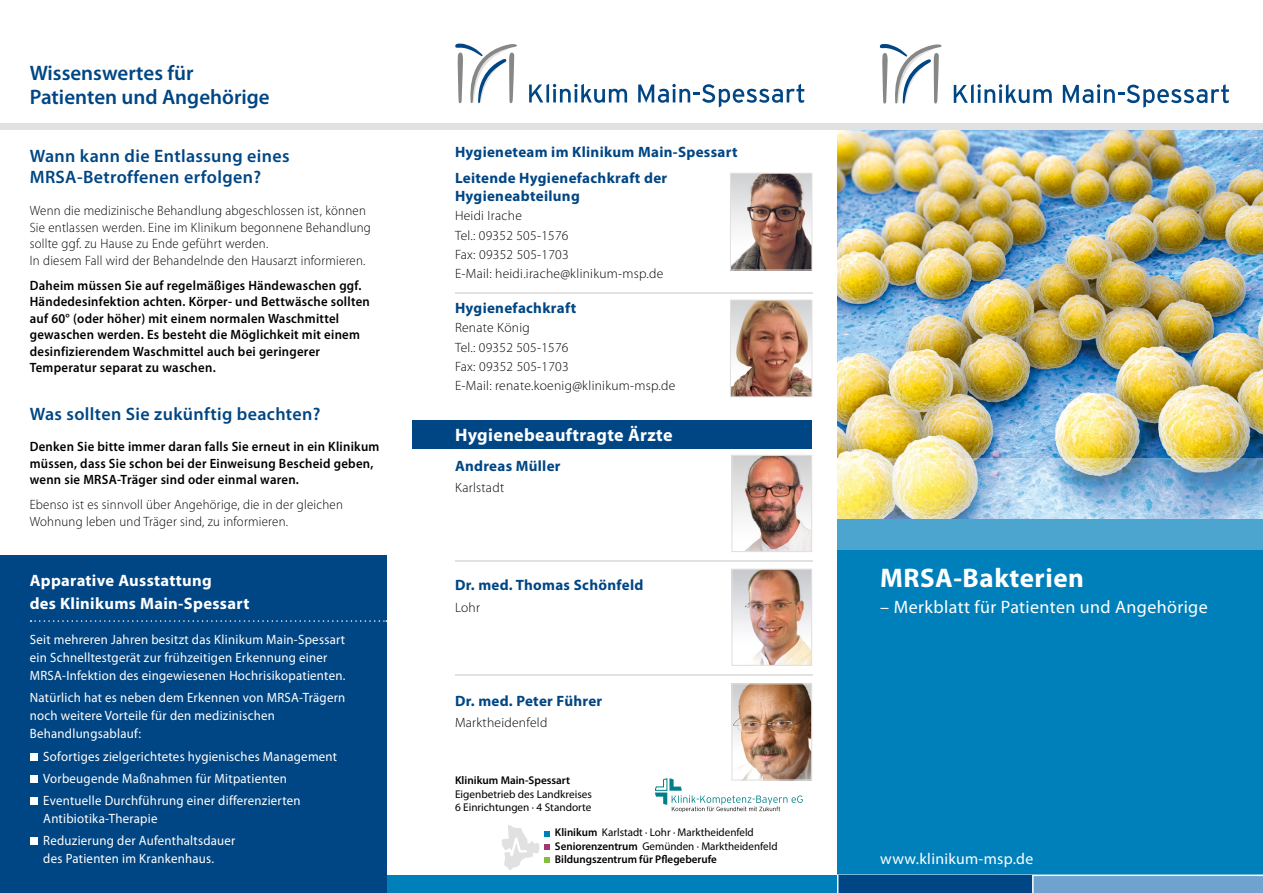
<style>
.page{position:relative;width:1263px;height:893px;background:#fff}
.page>*{position:absolute;margin:0;border:0;box-sizing:border-box;transform-origin:0 0}
.t1{font:700 27px "Myriad Pro";letter-spacing:.02em;color:#fff}
.t2{font:600 21px/24px "Myriad Pro";color:#004684}
.t3{font:600 18px/21px "Myriad Pro";letter-spacing:.02em;color:#004684}
.t4{font:18px "Myriad Pro";letter-spacing:.02em;color:#fff}
.t5{font:700 18px "Myriad Pro";letter-spacing:.02em;color:#fff}
.t6{font:700 16.5px/22.2px "Myriad Pro";letter-spacing:.02em;color:#fff}
.t7{font:15.75px "Myriad Pro";letter-spacing:.02em;color:#fff}
.t8{font:700 15px/26.2px "Myriad Pro";letter-spacing:.02em;color:#004684}
.t9{font:13.5px/18px "Myriad Pro";letter-spacing:.02em;color:#fff;scale:.95 1}
.t10{font:600 13.5px/16.5px "Myriad Pro";letter-spacing:.02em;color:#000;scale:.95 1}
.t11{font:300 13.5px/16.5px "Myriad Pro";letter-spacing:.02em;color:#000;scale:.95 1}
.t12{font:300 13.5px/19.2px "Myriad Pro";letter-spacing:.02em;color:#000}
.t13{font:11.25px/13.5px "Myriad Pro";color:#000}
.t14{font:600 11.25px "Myriad Pro";color:#000}
.s1{font-weight:600}
</style>
<div class="page">
<img style="left:838px;top:130px;width:425px;height:328px">
<div style="left:838px;top:520px;width:425px;height:373px;background:#0080bb"></div>
<div style="left:1033px;top:876px;width:230px;height:17px;background:#70a2d0"></div>
<img style="left:838px;top:458px;width:425px;height:92px">
<hr style="left:837px;top:874px;width:426px;height:2px;background:#fff">
<div style="left:0;top:123px;width:1263px;height:7px;background:#e1e1e1"></div>
<div style="left:136px;top:876px;width:702px;height:17px;background:#0080bb"></div>
<svg style="left:880px;top:44px;width:62px;height:60px"></svg>
<svg style="left:954px;top:84px;width:98px;height:19px"></svg>
<svg style="left:1063px;top:84px;width:166px;height:24px"></svg>
<svg style="left:455px;top:43px;width:62px;height:60px"></svg>
<svg style="left:529px;top:84px;width:98px;height:19px"></svg>
<svg style="left:638px;top:84px;width:166px;height:23px"></svg>
<svg style="left:502px;top:825px;width:48px;height:45px"></svg>
<svg style="left:655px;top:778px;width:148px;height:34px"></svg>
<div style="left:412px;top:420px;width:400px;height:28px;background:#004684"></div>
<img style="left:732px;top:175px;width:78px;height:93px">
<div style="left:730px;top:173px;width:82px;height:97px;border:1px solid #e1e1e1"></div>
<hr style="left:455px;top:560px;width:357px;height:2px;background:#e1e1e1">
<hr style="left:455px;top:292px;width:357px;height:2px;background:#e1e1e1">
<hr style="left:455px;top:674px;width:357px;height:2px;background:#e1e1e1">
<img style="left:733px;top:571px;width:77px;height:93px">
<div style="left:731px;top:569px;width:81px;height:97px;border:1px solid #e1e1e1"></div>
<img style="left:733px;top:685px;width:77px;height:94px">
<div style="left:731px;top:683px;width:81px;height:98px;border:1px solid #e1e1e1"></div>
<div style="left:0;top:555px;width:387px;height:338px;background:#004684"></div>
<div style="left:30px;top:753px;width:8px;height:8px;background:#fff"></div>
<div style="left:30px;top:775px;width:8px;height:8px;background:#fff"></div>
<div style="left:30px;top:797px;width:8px;height:8px;background:#fff"></div>
<div style="left:30px;top:837px;width:8px;height:8px;background:#fff"></div>
<svg style="left:31px;top:620px;width:356px;height:2px"></svg>
<div style="left:838px;top:876px;width:195px;height:17px;background:#004684"></div>
<svg style="left:1032px;top:875px;width:1px;height:18px"></svg>
<svg style="left:837px;top:876px;width:1px;height:17px"></svg>
<img style="left:733px;top:457px;width:77px;height:93px">
<div style="left:731px;top:455px;width:81px;height:97px;border:1px solid #e1e1e1"></div>
<img style="left:732px;top:302px;width:78px;height:93px">
<div style="left:730px;top:300px;width:82px;height:97px;border:1px solid #e1e1e1"></div>
<h2 class="t2" style="left:30px;top:60px;width:241px">Wissenswertes für<br>Patienten und Angehörige</h2>
<h3 class="t3" style="left:30px;top:145px;width:261px">Wann kann die Entlassung eines<br>MRSA-Betroffenen erfolgen?</h3>
<p class="t11" style="left:30px;top:202px;width:361px">Wenn die medizinische Behandlung abgeschlossen ist, können Sie entlassen werden. Eine im Klinikum begonnene Behandlung sollte ggf. zu Hause zu Ende geführt werden.<br>In diesem Fall wird der Behandelnde den Hausarzt informieren.</p>
<p class="t10" style="left:30px;top:276px;width:359px">Daheim müssen Sie auf regelmäßiges Händewaschen ggf.<br>Händedesinfektion achten. Körper- und Bettwäsche sollten auf 60° (oder höher) mit einem normalen Waschmittel gewaschen werden. Es besteht die Möglichkeit mit einem desinfizierendem Waschmittel auch bei geringerer Temperatur separat zu waschen.</p>
<h3 class="t3" style="left:30px;top:403px;width:292px">Was sollten Sie zukünftig beachten?</h3>
<p class="t10" style="left:30px;top:438px;width:370px">Denken Sie bitte immer daran falls Sie erneut in ein Klinikum müssen, dass Sie schon bei der Einweisung Bescheid geben, wenn sie MRSA-Träger sind oder einmal waren.</p>
<p class="t11" style="left:30px;top:496px;width:331px">Ebenso ist es sinnvoll über Angehörige, die in der gleichen<br>Wohnung leben und Träger sind, zu informieren.</p>
<p class="t6" style="left:30px;top:569px;width:221px">Apparative Ausstattung<br>des Klinikums Main-Spessart</p>
<p class="t9" style="left:30px;top:630px;width:334px">Seit mehreren Jahren besitzt das Klinikum Main-Spessart ein Schnelltestgerät zur frühzeitigen Erkennung einer<br>MRSA-Infektion des eingewiesenen Hochrisikopatienten.</p>
<p class="t9" style="left:30px;top:689px;width:334px">Natürlich hat es neben dem Erkennen von MRSA-Trägern noch weitere Vorteile für den medizinischen<br>Behandlungsablauf:</p>
<p class="t9" style="left:43px;top:745px;width:311px;line-height:22.2px">Sofortiges zielgerichtetes hygienisches Management<br>Vorbeugende Maßnahmen für Mitpatienten<br>Eventuelle Durchführung einer differenzierten</p>
<p class="t9" style="left:43px;top:807px;width:204px;line-height:22.2px">Antibiotika-Therapie<br>Reduzierung der Aufenthaltsdauer</p>
<p class="t9" style="left:43px;top:850px;width:181px">des Patienten im Krankenhaus.</p>
<p class="t8" style="left:455px;top:138px;width:284px">Hygieneteam im Klinikum Main-Spessart<br>Leitende Hygienefachkraft der</p>
<p class="t8" style="left:455px;top:182px;width:126px">Hygieneabteilung</p>
<p class="t12" style="left:455px;top:206px;width:210px">Heidi Irache<br>Tel.: 09352 505-1576<br>Fax: 09352 505-1703<br>E-Mail: heidi.irache@klinikum-msp.de</p>
<p class="t8" style="left:455px;top:294px;width:123px">Hygienefachkraft</p>
<p class="t12" style="left:455px;top:318px;width:222px">Renate König<br>Tel.: 09352 505-1576<br>Fax: 09352 505-1703<br>E-Mail: renate.koenig@klinikum-msp.de</p>
<h3 class="t5" style="left:455px;top:423px;width:219px">Hygienebeauftragte Ärzte</h3>
<p class="t8" style="left:455px;top:452px;width:107px">Andreas Müller</p>
<p class="t12" style="left:455px;top:478px;width:51px">Karlstadt</p>
<p class="t8" style="left:455px;top:572px;width:190px">Dr. med. Thomas Schönfeld</p>
<p class="t12" style="left:455px;top:597px;width:27px">Lohr</p>
<p class="t8" style="left:455px;top:687px;width:149px">Dr. med. Peter Führer</p>
<p class="t12" style="left:455px;top:713px;width:94px">Marktheidenfeld</p>
<p class="t14" style="left:455px;top:773px;width:117px">Klinikum Main-Spessart</p>
<p class="t13" style="left:455px;top:787px;width:138px">Eigenbetrieb des Landkreises<br>6 Einrichtungen · 4 Standorte</p>
<p class="t13" style="left:555px;top:826px;width:224px"><span class="s1">Klinikum</span> Karlstadt · Lohr · Marktheidenfeld<br><span class="s1">Seniorenzentrum</span> Gemünden · Marktheidenfeld<br><span class="s1">Bildungszentrum für Pflegeberufe</span></p>
<h1 class="t1" style="left:880px;top:560px;width:205px">MRSA-Bakterien</h1>
<h3 class="t4" style="left:880px;top:596px;width:329px">– Merkblatt für Patienten und Angehörige</h3>
<p class="t7" style="left:880px;top:849px;width:155px">www.klinikum-msp.de</p>
</div>
